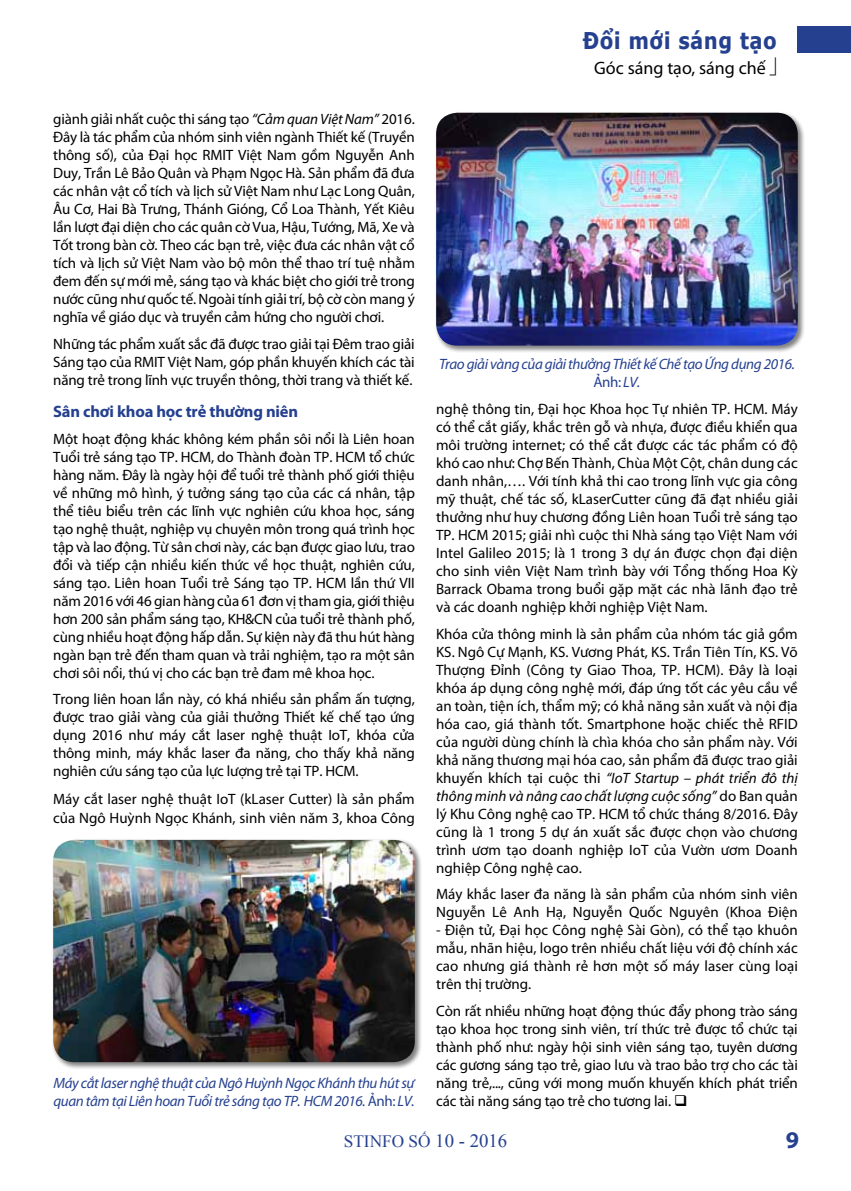
<style>
.page{position:relative;width:851px;height:1191px;background:#fff}
.page>*{position:absolute;margin:0;border:0;box-sizing:border-box;transform-origin:0 0}
.t1{font:700 24px "Myriad Pro";color:#25408f}
.t2{font:700 23.1px "Tahoma";letter-spacing:.05em;color:#25408f;scale:.91 1}
.t3{font:18px "Myriad Pro";color:#000}
.t4{font:17.25px "Times New Roman";color:#25408f}
.t5{font:700 16.5px "Myriad Pro";letter-spacing:-.01em;color:#25408f}
.t6{font:15px/18px "Myriad Pro";color:#000;text-align:justify}
.t7{font:italic 15px/18px "Myriad Pro";letter-spacing:-.025em;color:#25408f}
.s1{font-style:italic}
.s2{font-style:normal}
.s3{font-size:18.75px}
</style>
<div class="page">
<div style="left:797px;top:26px;width:53px;height:27px;background:#25408f"></div>
<div style="left:51px;top:838px;width:371px;height:232px;background:#000;opacity:.5"></div>
<img style="left:53px;top:840px;width:362px;height:222px">
<div style="left:434px;top:111px;width:371px;height:242px;background:#000;opacity:.5"></div>
<img style="left:436px;top:113px;width:361px;height:232px">
<h2 class="t2" style="left:582px;top:24px;width:214px">Đổi mới sáng tạo</h2>
<p class="t3" style="left:594px;top:57px;width:173px">Góc sáng tạo, sáng chế</p>
<p class="t6" style="left:53px;top:110px;width:363px">giành giải nhất cuộc thi sáng tạo <span class="s1">“Cảm quan Việt Nam”</span> 2016.<br>Đây là tác phẩm của nhóm sinh viên ngành Thiết kế (Truyền thông số), của Đại học RMIT Việt Nam gồm Nguyễn Anh Duy, Trần Lê Bảo Quân và Phạm Ngọc Hà. Sản phẩm đã đưa các nhân vật cổ tích và lịch sử Việt Nam như Lạc Long Quân, Âu Cơ, Hai Bà Trưng, Thánh Gióng, Cổ Loa Thành, Yết Kiêu lần lượt đại diện cho các quân cờ Vua, Hậu, Tướng, Mã, Xe và Tốt trong bàn cờ. Theo các bạn trẻ, việc đưa các nhân vật cổ tích và lịch sử Việt Nam vào bộ môn thể thao trí tuệ nhằm đem đến sự mới mẻ, sáng tạo và khác biệt cho giới trẻ trong nước cũng như quốc tế. Ngoài tính giải trí, bộ cờ còn mang ý nghĩa về giáo dục và truyền cảm hứng cho người chơi.</p>
<p class="t6" style="left:53px;top:334px;width:363px">Những tác phẩm xuất sắc đã được trao giải tại Đêm trao giải Sáng tạo của RMIT Việt Nam, góp phần khuyến khích các tài năng trẻ trong lĩnh vực truyền thông, thời trang và thiết kế.</p>
<p class="t5" style="left:53px;top:401px;width:246px">Sân chơi khoa học trẻ thường niên</p>
<p class="t6" style="left:53px;top:429px;width:363px">Một hoạt động khác không kém phần sôi nổi là Liên hoan Tuổi trẻ sáng tạo TP. HCM, do Thành đoàn TP. HCM tổ chức hàng năm. Đây là ngày hội để tuổi trẻ thành phố giới thiệu về những mô hình, ý tưởng sáng tạo của các cá nhân, tập thể tiêu biểu trên các lĩnh vực nghiên cứu khoa học, sáng tạo nghệ thuật, nghiệp vụ chuyên môn trong quá trình học tập và lao động. Từ sân chơi này, các bạn được giao lưu, trao đổi và tiếp cận nhiều kiến thức về học thuật, nghiên cứu, sáng tạo. Liên hoan Tuổi trẻ Sáng tạo TP. HCM lần thứ VII năm 2016 với 46 gian hàng của 61 đơn vị tham gia, giới thiệu hơn 200 sản phẩm sáng tạo, KH&amp;CN của tuổi trẻ thành phố, cùng nhiều hoạt động hấp dẫn. Sự kiện này đã thu hút hàng ngàn bạn trẻ đến tham quan và trải nghiệm, tạo ra một sân chơi sôi nổi, thú vị cho các bạn trẻ đam mê khoa học.</p>
<p class="t6" style="left:53px;top:690px;width:363px">Trong liên hoan lần này, có khá nhiều sản phẩm ấn tượng, được trao giải vàng của giải thưởng Thiết kế chế tạo ứng dụng 2016 như máy cắt laser nghệ thuật IoT, khóa cửa thông minh, máy khắc laser đa năng, cho thấy khả năng nghiên cứu sáng tạo của lực lượng trẻ tại TP. HCM.</p>
<p class="t6" style="left:53px;top:790px;width:363px">Máy cắt laser nghệ thuật IoT (kLaser Cutter) là sản phẩm của Ngô Huỳnh Ngọc Khánh, sinh viên năm 3, khoa Công</p>
<p class="t7" style="left:439px;top:355px;width:357px;text-align:center">Trao giải vàng của giải thưởng Thiết kế Chế tạo Ứng dụng 2016.<br><span class="s2">Ảnh:</span> LV.</p>
<p class="t6" style="left:436px;top:400px;width:363px">nghệ thông tin, Đại học Khoa học Tự nhiên TP. HCM. Máy có thể cắt giấy, khắc trên gỗ và nhựa, được điều khiển qua môi trường internet; có thể cắt được các tác phẩm có độ khó cao như: Chợ Bến Thành, Chùa Một Cột, chân dung các danh nhân,…. Với tính khả thi cao trong lĩnh vực gia công mỹ thuật, chế tác số, kLaserCutter cũng đã đạt nhiều giải thưởng như huy chương đồng Liên hoan Tuổi trẻ sáng tạo TP. HCM 2015; giải nhì cuộc thi Nhà sáng tạo Việt Nam với Intel Galileo 2015; là 1 trong 3 dự án được chọn đại diện cho sinh viên Việt Nam trình bày với Tổng thống Hoa Kỳ Barrack Obama trong buổi gặp mặt các nhà lãnh đạo trẻ và các doanh nghiệp khởi nghiệp Việt Nam.</p>
<p class="t6" style="left:436px;top:624px;width:363px">Khóa cửa thông minh là sản phẩm của nhóm tác giả gồm KS. Ngô Cự Mạnh, KS. Vương Phát, KS. Trần Tiên Tín, KS. Võ Thượng Đỉnh (Công ty Giao Thoa, TP. HCM). Đây là loại khóa áp dụng công nghệ mới, đáp ứng tốt các yêu cầu về an toàn, tiện ích, thẩm mỹ; có khả năng sản xuất và nội địa hóa cao, giá thành tốt. Smartphone hoặc chiếc thẻ RFID của người dùng chính là chìa khóa cho sản phẩm này. Với khả năng thương mại hóa cao, sản phẩm đã được trao giải khuyến khích tại cuộc thi <span class="s1">“IoT Startup – phát triển đô thị thông minh và nâng cao chất lượng cuộc sống”</span> do Ban quản lý Khu Công nghệ cao TP. HCM tổ chức tháng 8/2016. Đây cũng là 1 trong 5 dự án xuất sắc được chọn vào chương trình ươm tạo doanh nghiệp IoT của Vườn ươm Doanh nghiệp Công nghệ cao.</p>
<p class="t6" style="left:436px;top:885px;width:363px">Máy khắc laser đa năng là sản phẩm của nhóm sinh viên<br>Nguyễn Lê Anh Hạ, Nguyễn Quốc Nguyên (Khoa Điện</p>
<p class="t6" style="left:436px;top:921px;width:363px">- Điện tử, Đại học Công nghệ Sài Gòn), có thể tạo khuôn mẫu, nhãn hiệu, logo trên nhiều chất liệu với độ chính xác cao nhưng giá thành rẻ hơn một số máy laser cùng loại trên thị trường.</p>
<p class="t6" style="left:436px;top:1001px;width:363px">Còn rất nhiều những hoạt động thúc đẩy phong trào sáng tạo khoa học trong sinh viên, trí thức trẻ được tổ chức tại thành phố như: ngày hội sinh viên sáng tạo, tuyên dương các gương sáng tạo trẻ, giao lưu và trao bảo trợ cho các tài năng trẻ,..., cũng với mong muốn khuyến khích phát triển các tài năng sáng tạo trẻ cho tương lai. ❑</p>
<h1 class="t1" style="left:785px;top:1124px;width:15px">9</h1>
<p class="t7" style="left:53px;top:1073px;width:363px">Máy cắt laser nghệ thuật của Ngô Huỳnh Ngọc Khánh thu hút sự quan tâm tại Liên hoan Tuổi trẻ sáng tạo TP. HCM 2016. <span class="s2">Ảnh:</span> LV.</p>
<p class="t4" style="left:344px;top:1130px;width:165px">STinfo SỐ <span class="s3">10 - 2016</span></p>
</div>
